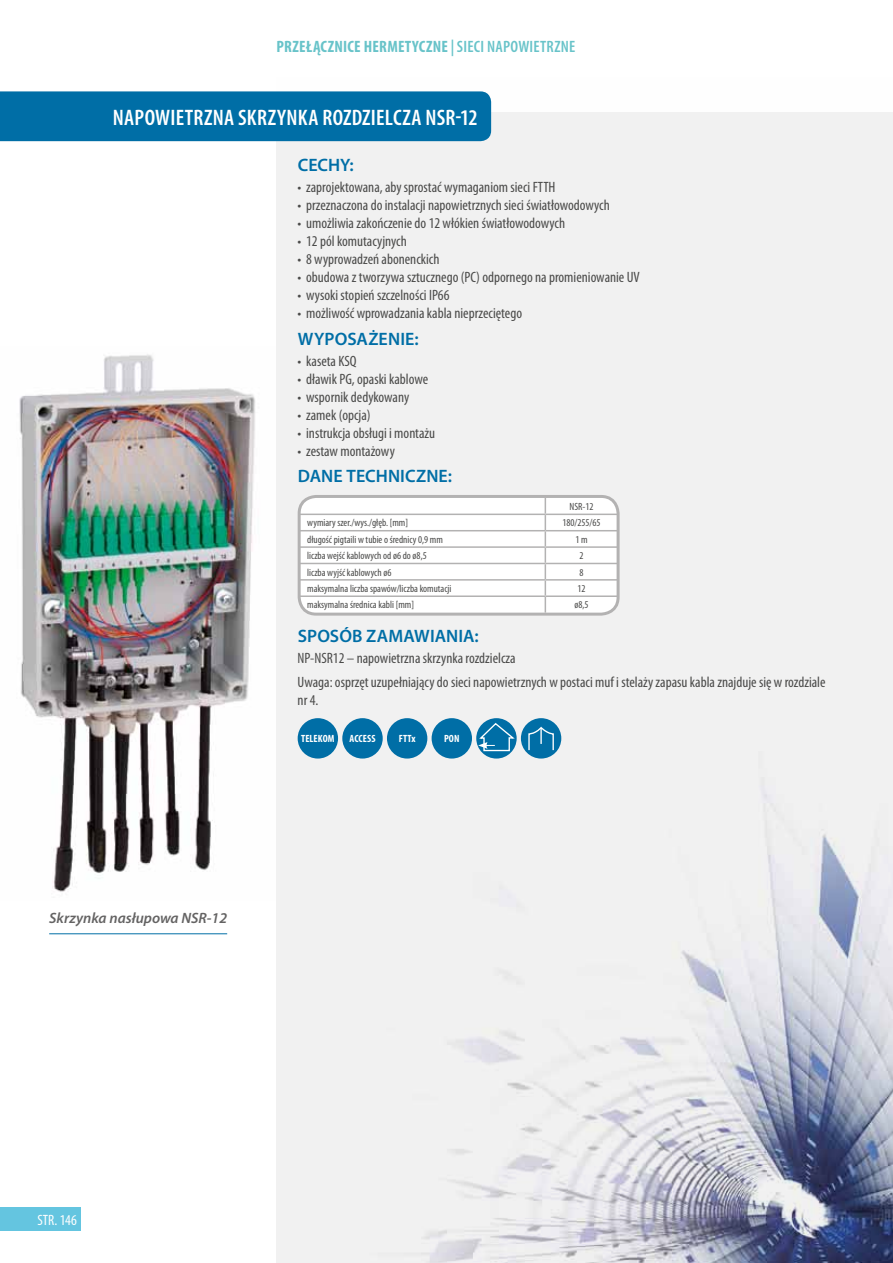
<style>
.page{position:relative;width:893px;height:1263px;background:#fff}
.page>*{position:absolute;margin:0;border:0;box-sizing:border-box;transform-origin:0 0}
.t1{font:600 condensed 22.5px "Myriad Pro";letter-spacing:.01em;color:#fff}
.t2{font:600 18px "Myriad Pro";letter-spacing:.005em;color:#006ea6}
.t3{font:700 condensed 16.5px "Myriad Pro";letter-spacing:.02em;color:#68c3c9}
.t4{font:condensed 15px/18px "Myriad Pro";color:#4a4a49}
.t5{font:italic 600 15px "Myriad Pro";color:#646363}
.t6{font:condensed 15px "Myriad Pro";letter-spacing:.005em;color:#fff}
.t7{font:condensed 10.5px "Myriad Pro";color:#4a4a49}
.t8{font:700 condensed 10.5px "Myriad Pro";letter-spacing:.01em;color:#fff}
.s1{font-weight:600}
</style>
<div class="page">
<img style="left:276px;top:101px;width:617px;height:1162px">
<div style="left:299px;top:496px;width:319px;height:118px;background:#fff;border-radius:17px"></div>
<hr style="left:299px;top:514px;width:246px;height:1px;background:#b3b2b2">
<hr style="left:545px;top:514px;width:73px;height:1px;background:#b3b2b2">
<hr style="left:299px;top:530px;width:246px;height:1px;background:#b3b2b2">
<hr style="left:545px;top:530px;width:73px;height:1px;background:#b3b2b2">
<hr style="left:299px;top:546px;width:246px;height:2px;background:#b3b2b2">
<hr style="left:545px;top:546px;width:73px;height:2px;background:#b3b2b2">
<hr style="left:299px;top:563px;width:246px;height:1px;background:#b3b2b2">
<hr style="left:545px;top:563px;width:73px;height:1px;background:#b3b2b2">
<hr style="left:299px;top:579px;width:246px;height:2px;background:#b3b2b2">
<hr style="left:545px;top:579px;width:73px;height:2px;background:#b3b2b2">
<hr style="left:299px;top:595px;width:246px;height:2px;background:#b3b2b2">
<hr style="left:545px;top:595px;width:73px;height:2px;background:#b3b2b2">
<svg style="left:545px;top:499px;width:1px;height:113px"></svg>
<div style="left:298px;top:495px;width:322px;height:121px;border:3px solid #b3b2b2;border-radius:17px"></div>
<div style="left:298px;top:718px;width:40px;height:40px;background:#006ea6;border-radius:50%"></div>
<div style="left:342px;top:718px;width:41px;height:40px;background:#006ea6;border-radius:50%"></div>
<div style="left:387px;top:718px;width:40px;height:40px;background:#006ea6;border-radius:50%"></div>
<div style="left:432px;top:718px;width:40px;height:40px;background:#006ea6;border-radius:50%"></div>
<div style="left:476px;top:718px;width:41px;height:40px;background:#006ea6;border-radius:50%"></div>
<svg style="left:477px;top:722px;width:40px;height:30px"></svg>
<div style="left:521px;top:718px;width:40px;height:40px;background:#006ea6;border-radius:50%"></div>
<svg style="left:528px;top:728px;width:26px;height:23px"></svg>
<div style="left:0;top:91px;width:491px;height:50px;background:#006ea6"></div>
<hr style="left:49px;top:933px;width:178px;height:1px;background:#006ea6">
<img style="left:19px;top:354px;width:236px;height:538px">
<div style="left:0;top:1208px;width:81px;height:23px;background:#64c5e0"></div>
<p class="t3" style="left:277px;top:36px;width:300px">PRZEŁĄCZNICE HERMETYCZNE <span class="s1">| SIECI NAPOWIETRZNE</span></p>
<h1 class="t1" style="left:113px;top:103px;width:366px">NAPOWIETRZNA SKRZYNKA ROZDZIELCZA NSR-12</h1>
<p class="t2" style="left:298px;top:153px;width:57px">CECHY:</p>
<p class="t4" style="left:298px;top:178px;width:259px">• zaprojektowana, aby sprostać wymaganiom sieci FttH</p>
<p class="t4" style="left:298px;top:196px;width:314px">• przeznaczona do instalacji napowietrznych sieci światłowodowych</p>
<p class="t4" style="left:298px;top:214px;width:269px">• umożliwia zakończenie do 12 włókien światłowodowych</p>
<p class="t4" style="left:298px;top:232px;width:111px">• 12 pól komutacyjnych</p>
<p class="t4" style="left:298px;top:250px;width:143px">• 8 wyprowadzeń abonenckich</p>
<p class="t4" style="left:298px;top:268px;width:344px">• obudowa z tworzywa sztucznego (pc) odpornego na promieniowanie UV</p>
<p class="t4" style="left:298px;top:286px;width:153px">• wysoki stopień szczelności ip66</p>
<p class="t4" style="left:298px;top:304px;width:226px">• możliwość wprowadzania kabla nieprzeciętego</p>
<p class="t2" style="left:298px;top:327px;width:122px">WYPOSAŻENIE:</p>
<p class="t4" style="left:298px;top:352px;width:60px">• kaseta ksQ</p>
<p class="t4" style="left:298px;top:370px;width:132px">• dławik pG, opaski kablowe</p>
<p class="t4" style="left:298px;top:388px;width:113px">• wspornik dedykowany</p>
<p class="t4" style="left:298px;top:406px;width:75px">• zamek (opcja)</p>
<p class="t4" style="left:298px;top:424px;width:139px">• instrukcja obsługi i montażu</p>
<p class="t4" style="left:298px;top:442px;width:99px">• zestaw montażowy</p>
<p class="t2" style="left:298px;top:465px;width:156px">DANE TECHNICZNE:</p>
<p class="t7" style="left:569px;top:500px;width:25px">Nsr-12</p>
<p class="t7" style="left:307px;top:517px;width:102px">wymiary szer./wys./głęb. [mm]</p>
<p class="t7" style="left:562px;top:517px;width:40px">180/255/65</p>
<p class="t7" style="left:307px;top:533px;width:137px">długość pigtaili w tubie o średnicy 0,9 mm</p>
<p class="t7" style="left:575px;top:533px;width:14px">1 m</p>
<p class="t7" style="left:307px;top:549px;width:121px">liczba wejść kablowych od ø6 do ø8,5</p>
<p class="t7" style="left:579px;top:549px;width:6px">2</p>
<p class="t7" style="left:307px;top:566px;width:86px">liczba wyjść kablowych ø6</p>
<p class="t7" style="left:579px;top:566px;width:6px">8</p>
<p class="t7" style="left:307px;top:582px;width:146px">maksymalna liczba spawów/liczba komutacji</p>
<p class="t7" style="left:577px;top:582px;width:10px">12</p>
<p class="t7" style="left:307px;top:598px;width:108px">maksymalna średnica kabli [mm]</p>
<p class="t7" style="left:574px;top:598px;width:16px">ø8,5</p>
<p class="t2" style="left:298px;top:624px;width:182px">SPOSÓB ZAMAWIANIA:</p>
<p class="t4" style="left:298px;top:649px;width:220px">Np-Nsr12 – napowietrzna skrzynka rozdzielcza</p>
<p class="t5" style="left:49px;top:908px;width:179px">Skrzynka nasłupowa NSR-12</p>
<p class="t4" style="left:298px;top:673px;width:529px">Uwaga: osprzęt uzupełniający do sieci napowietrznych w postaci muf i stelaży zapasu kabla znajduje się w rozdziale nr 4.</p>
<p class="t8" style="left:301px;top:732px;width:35px">TELEKOM</p>
<p class="t8" style="left:350px;top:732px;width:27px">ACCESS</p>
<p class="t8" style="left:399px;top:732px;width:18px">FTTX</p>
<p class="t8" style="left:444px;top:732px;width:17px">PON</p>
<p class="t6" style="left:37px;top:1211px;width:41px">str. 146</p>
</div>
